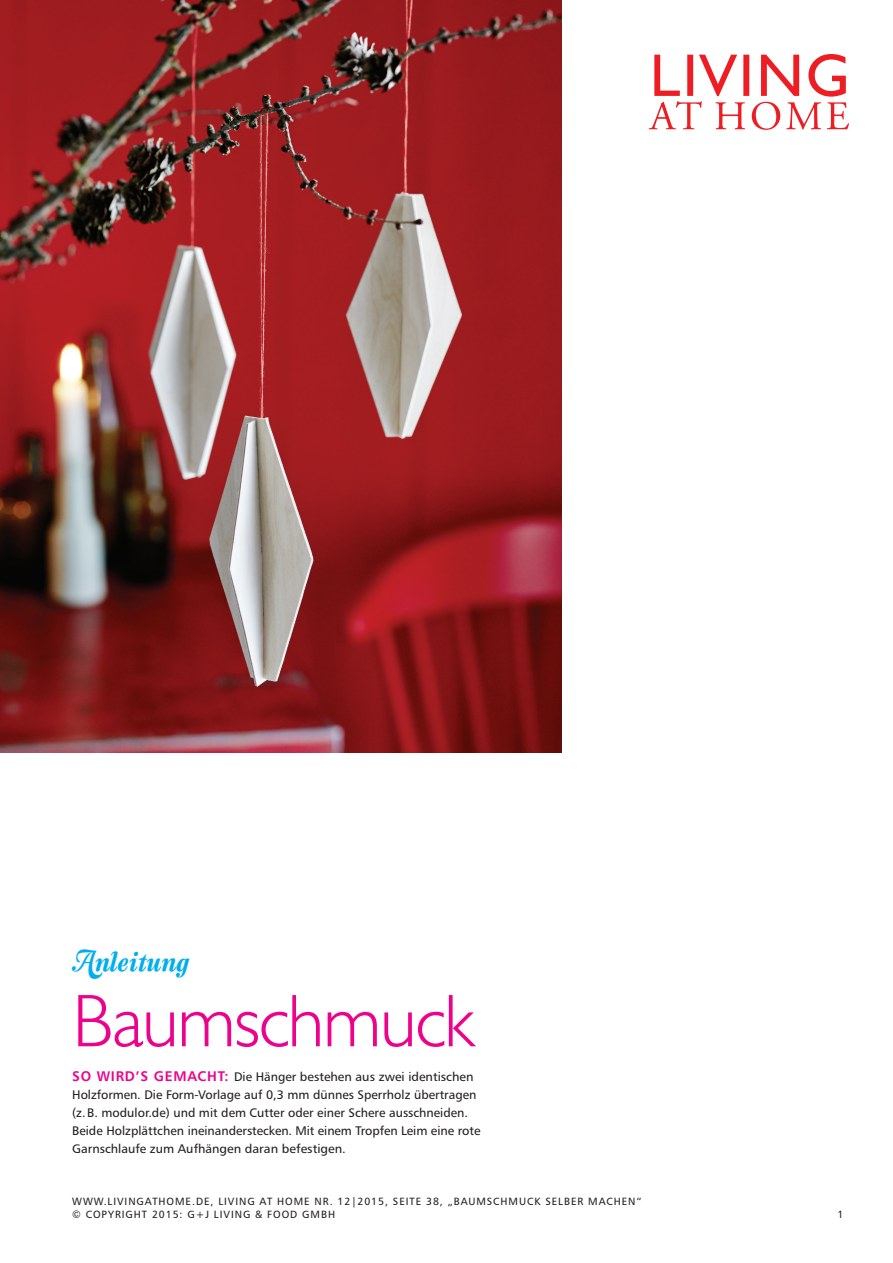
<style>
.page{position:relative;width:893px;height:1263px;background:#fff}
.page>*{position:absolute;margin:0;border:0;box-sizing:border-box;transform-origin:0 0}
.t1{font:300 75px "Humanist 521 BT";letter-spacing:-.015em;color:#ed028c}
.t2{font:27px "Semilla";letter-spacing:.03em;color:#00aeef}
.t3{font:12.45px/18px "Humanist 777 BT Roman B";color:#231f20}
.t4{font:10.5px/13.5px "Humanist 777 BT Roman B";letter-spacing:.09em;color:#231f20}
.s1{font-family:"Humanist 777 BT Bold B";font-size:13.95px;color:#ed028c}
</style>
<div class="page">
<svg style="left:649px;top:54px;width:199px;height:76px"></svg>
<img style="left:0;top:0;width:561px;height:753px">
<h2 class="t2" style="left:72px;top:946px;width:118px">Anleitung</h2>
<h1 class="t1" style="left:72px;top:975px;width:404px">Baumschmuck</h1>
<p class="t3" style="left:72px;top:1068px;width:410px"><span class="s1">SO WIRD’S GEMACHT:</span> Die Hänger bestehen aus zwei identischen Holzformen. Die Form-Vorlage auf 0,3 mm dünnes Sperrholz übertragen (z.B. modulor.de) und mit dem Cutter oder einer Schere ausschneiden.<br>Beide Holzplättchen ineinanderstecken. Mit einem Tropfen Leim eine rote Garnschlaufe zum Aufhängen daran befestigen.</p>
<p class="t4" style="left:72px;top:1194px;width:571px">WWW.LIVINGATHOME.DE, LIVING AT HOME NR. 12|2015, SEITE 38, „BAUMSCHMUCK SELBER MACHEN“ © COPYRIGHT 2015: G+J LIVING &amp; FOOD GMBH</p>
<p class="t4" style="left:837px;top:1207px;width:7px">1</p>
</div>
